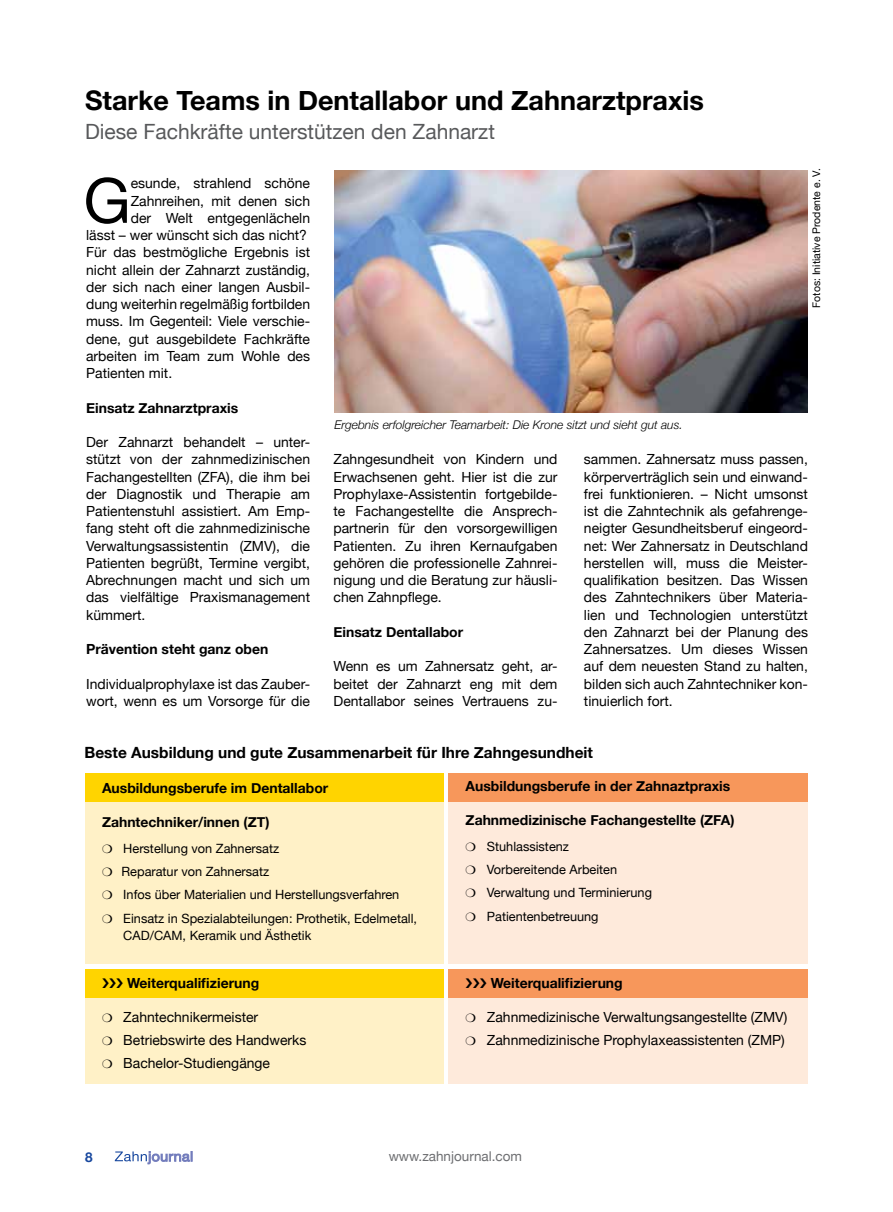
<style>
.page{position:relative;width:893px;height:1212px;background:#fff}
.page>*{position:absolute;margin:0;border:0;box-sizing:border-box;transform-origin:0 0}
.t1{font:62.25px "Helvetica Neue";color:#000}
.t2{font:700 27px "Helvetica Neue";color:#000}
.t3{font:21px "Helvetica Neue";color:#58595b}
.t4{font:700 15.45px "Helvetica Neue";color:#000}
.t5{font:13.95px/17.2px "Helvetica Neue";color:#000;text-align:justify}
.t6{font:700 13.95px "Helvetica Neue";color:#000}
.t7{font:13.5px "Helvetica Neue";color:#6d6e71}
.t8{font:700 13.5px "Helvetica Neue";color:#17479e}
.t9{font:12.75px/23.2px "Helvetica Neue";color:#000}
.t10{font:italic 300 12px "Helvetica Neue";color:#000}
.t11{font:10.5px "Helvetica Neue";color:#000}
</style>
<div class="page">
<svg style="left:115px;top:1151px;width:77px;height:13px"></svg>
<div style="left:449px;top:795px;width:359px;height:169px;background:#feeadb"></div>
<div style="left:85px;top:776px;width:359px;height:188px;background:#fff1c7"></div>
<div style="left:85px;top:973px;width:359px;height:111px;background:#fff1c7"></div>
<div style="left:449px;top:973px;width:359px;height:111px;background:#feeadb"></div>
<div style="left:449px;top:774px;width:359px;height:28px;background:#f7975b"></div>
<div style="left:85px;top:774px;width:359px;height:28px;background:#ffd400"></div>
<div style="left:85px;top:969px;width:359px;height:28px;background:#ffd400"></div>
<div style="left:449px;top:969px;width:359px;height:28px;background:#f7975b"></div>
<img style="left:334px;top:170px;width:474px;height:243px">
<h2 class="t2" style="left:85px;top:79px;width:620px">Starke Teams in Dentallabor und Zahnarztpraxis</h2>
<h3 class="t3" style="left:85px;top:116px;width:411px">Diese Fachkräfte unterstützen den Zahnarzt</h3>
<h1 class="t1" style="left:83px;top:156px;width:49px">G</h1>
<p class="t5" style="left:131px;top:176px;width:181px">esunde, strahlend schöne</p>
<p class="t5" style="left:131px;top:193px;width:181px">Zahnreihen, mit denen sich</p>
<p class="t5" style="left:131px;top:210px;width:181px">der Welt entgegenlächeln</p>
<p class="t5" style="left:86px;top:227px;width:222px">lässt – wer wünscht sich das nicht?</p>
<p class="t5" style="left:86px;top:245px;width:225px">Für das bestmögliche Ergebnis ist</p>
<p class="t5" style="left:86px;top:262px;width:225px">nicht allein der Zahnarzt zuständig,</p>
<p class="t5" style="left:86px;top:279px;width:225px">der sich nach einer langen Ausbil-</p>
<p class="t5" style="left:86px;top:296px;width:225px">dung weiterhin regelmäßig fortbilden</p>
<p class="t5" style="left:86px;top:314px;width:225px">muss. Im Gegenteil: Viele verschie-</p>
<p class="t5" style="left:86px;top:331px;width:225px">dene, gut ausgebildete Fachkräfte</p>
<p class="t5" style="left:86px;top:348px;width:225px">arbeiten im Team zum Wohle des</p>
<p class="t5" style="left:86px;top:365px;width:88px">Patienten mit.</p>
<p class="t6" style="left:86px;top:397px;width:154px">Einsatz Zahnarztpraxis</p>
<p class="t5" style="left:86px;top:434px;width:225px">Der Zahnarzt behandelt – unter&shy;stützt von der zahnmedizinischen Fachangestellten (ZFA), die ihm bei der Diagnostik und Therapie am Patientenstuhl assistiert. Am Emp&shy;fang steht oft die zahnmedizinische Verwaltungsassistentin (ZMV), die Patienten begrüßt, Termine vergibt, Abrechnungen macht und sich um das vielfältige Praxismanagement kümmert.</p>
<p class="t6" style="left:86px;top:638px;width:184px">Prävention steht ganz oben</p>
<p class="t5" style="left:86px;top:676px;width:225px">Individualprophylaxe ist das Zauber&shy;wort, wenn es um Vorsorge für die</p>
<p class="t10" style="left:334px;top:416px;width:350px">Ergebnis erfolgreicher Teamarbeit: Die Krone sitzt und sieht gut aus.</p>
<p class="t11" style="left:809px;top:308px;width:141px;rotate:-90deg">Fotos: Initiative Prodente e. V.</p>
<p class="t5" style="left:334px;top:452px;width:225px">Zahngesundheit von Kindern und Erwachsenen geht. Hier ist die zur Prophylaxe-Assistentin fortgebilde&shy;te Fachangestellte die Ansprech&shy;partnerin für den vorsorgewilligen Patienten. Zu ihren Kernaufgaben gehören die professionelle Zahnrei&shy;nigung und die Beratung zur häusli&shy;chen Zahnpflege.</p>
<p class="t6" style="left:334px;top:621px;width:131px">Einsatz Dentallabor</p>
<p class="t5" style="left:334px;top:659px;width:225px">Wenn es um Zahnersatz geht, ar&shy;beitet der Zahnarzt eng mit dem Dentallabor seines Vertrauens zu-</p>
<p class="t5" style="left:584px;top:452px;width:225px">sammen. Zahnersatz muss passen, körperverträglich sein und einwand&shy;frei funktionieren. – Nicht umsonst ist die Zahntechnik als gefahrenge&shy;neigter Gesundheitsberuf eingeord&shy;net: Wer Zahnersatz in Deutschland herstellen will, muss die Meister&shy;qualifikation besitzen. Das Wissen des Zahntechnikers über Materia&shy;lien und Technologien unterstützt den Zahnarzt bei der Planung des Zahnersatzes. Um dieses Wissen auf dem neuesten Stand zu halten, bilden sich auch Zahntechniker kon&shy;tinuierlich fort.</p>
<p class="t4" style="left:85px;top:740px;width:510px">Beste Ausbildung und gute Zusammenarbeit für Ihre Zahngesundheit</p>
<p class="t6" style="left:466px;top:775px;width:266px">Ausbildungsberufe in der Zahnaztpraxis</p>
<p class="t6" style="left:466px;top:809px;width:270px">Zahnmedizinische Fachangestellte (ZFA)</p>
<p class="t9" style="left:466px;top:835px;width:188px">❍ Stuhlassistenz<br>❍ Vorbereitende Arbeiten<br>❍ Verwaltung und Terminierung ❍ Patientenbetreuung</p>
<p class="t6" style="left:102px;top:777px;width:228px">Ausbildungsberufe im Dentallabor</p>
<p class="t6" style="left:102px;top:811px;width:169px">Zahntechniker/innen (ZT)</p>
<p class="t9" style="left:102px;top:837px;width:317px">❍ Herstellung von Zahnersatz<br>❍ Reparatur von Zahnersatz<br>❍ Infos über Materialien und Herstellungsverfahren<br>❍ Einsatz in Spezialabteilungen: Prothetik, Edelmetall,</p>
<p class="t9" style="left:123px;top:924px;width:189px">CAD/CAM, Keramik und Ästhetik</p>
<p class="t6" style="left:127px;top:972px;width:133px">Weiterqualifizierung</p>
<p class="t5" style="left:102px;top:1006px;width:206px;line-height:23.2px;text-align:left">❍ Zahntechnikermeister<br>❍ Betriebswirte des Handwerks ❍ Bachelor-Studiengänge</p>
<p class="t6" style="left:491px;top:972px;width:133px">Weiterqualifizierung</p>
<p class="t5" style="left:466px;top:1006px;width:323px;line-height:23.2px">❍ Zahnmedizinische Verwaltungsangestellte (ZMV) ❍ Zahnmedizinische Prophylaxeassistenten (ZMP)</p>
<p class="t8" style="left:85px;top:1146px;width:9px">8</p>
<p class="t7" style="left:389px;top:1146px;width:135px">www.zahnjournal.com</p>
</div>
